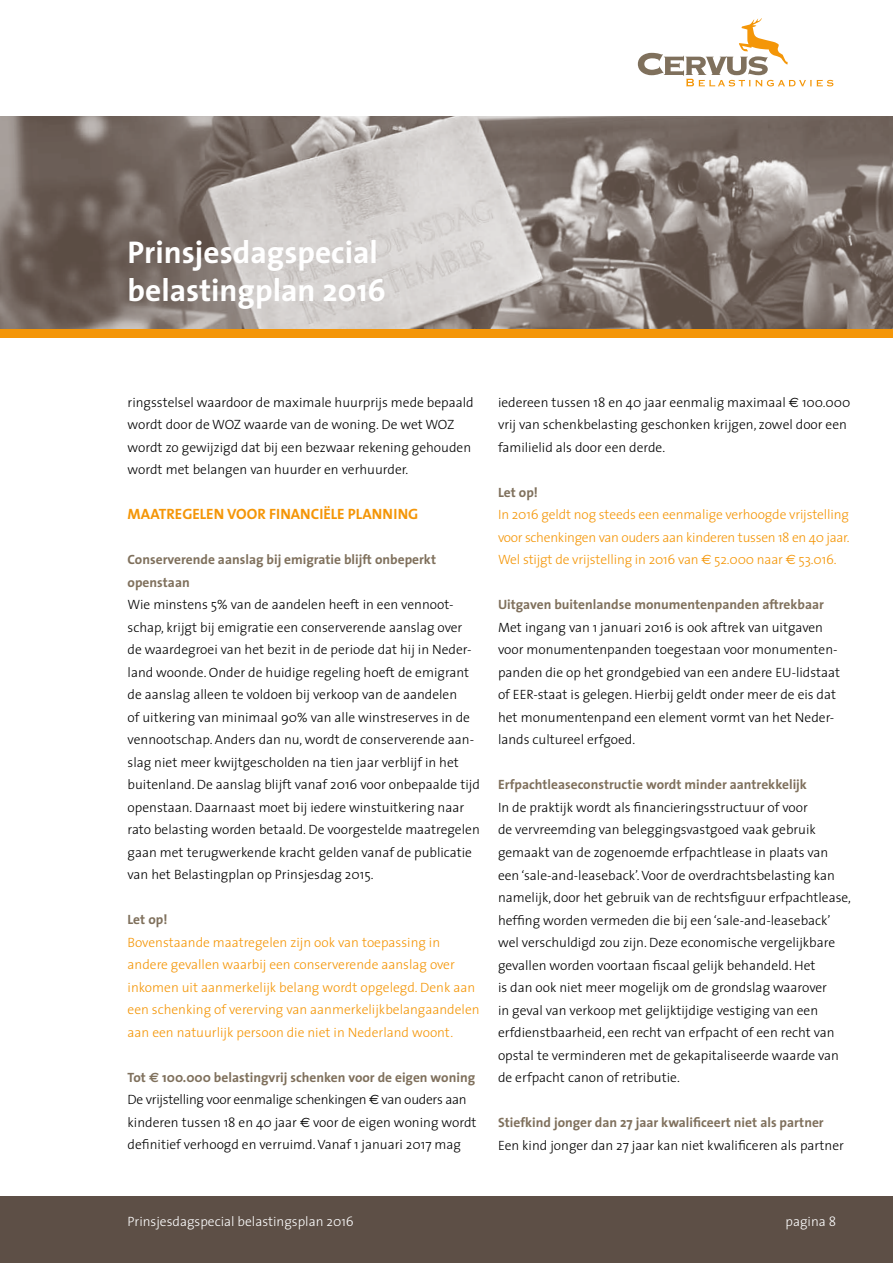
<style>
.page{position:relative;width:893px;height:1263px;background:#fff}
.page>*{position:absolute;margin:0;border:0;box-sizing:border-box;transform-origin:0 0}
.t1{font:700 31.5px/37.8px "The Sans";color:#fff}
.t2{font:700 15px "The Sans";color:#f49608}
.t3{font:300 13.5px/22.5px "The Sans";color:#000}
.t4{font:300 13.5px/22.5px "The Sans";color:#f49608}
.t5{font:700 13.5px/22.5px "The Sans";color:#7f705c}
.t6{font:300 13.5px "The Sans";color:#fff}
.s1{font-weight:700;color:#7f705c}
.s2{font-family:"Euro Sans";font-weight:700;color:#7f705c}
.s3{font-family:"Euro Sans";font-weight:400}
</style>
<div class="page">
<svg style="left:638px;top:18px;width:195px;height:68px"></svg>
<img style="left:0;top:117px;width:893px;height:213px">
<div style="left:0;top:1196px;width:893px;height:67px;background:#5d4f46"></div>
<div style="left:0;top:330px;width:893px;height:8px;background:#f49608"></div>
<h1 class="t1" style="left:128px;top:233px;width:260px">Prinsjesdagspecial belastingplan 2016</h1>
<p class="t3" style="left:128px;top:391px;width:348px">ringsstelsel waardoor de maximale huurprijs mede bepaald wordt door de WOZ waarde van de woning. De wet WOZ wordt zo gewijzigd dat bij een bezwaar rekening gehouden wordt met belangen van huurder en verhuurder.</p>
<p class="t2" style="left:128px;top:502px;width:292px">MAATREGELEN VOOR FINANCIËLE PLANNING</p>
<p class="t5" style="left:128px;top:548px;width:310px">Conserverende aanslag bij emigratie blijft onbeperkt openstaan</p>
<p class="t3" style="left:128px;top:593px;width:354px">Wie minstens 5% van de aandelen heeft in een vennoot&shy;schap, krijgt bij emigratie een conserverende aanslag over de waardegroei van het bezit in de periode dat hij in Neder&shy;land woonde. Onder de huidige regeling hoeft de emigrant de aanslag alleen te voldoen bij verkoop van de aandelen<br>of uitkering van minimaal 90% van alle winstreserves in de vennootschap. Anders dan nu, wordt de conserverende aan&shy;slag niet meer kwijtgescholden na tien jaar verblijf in het buitenland. De aanslag blijft vanaf 2016 voor onbepaalde tijd openstaan. Daarnaast moet bij iedere winstuitkering naar rato belasting worden betaald. De voorgestelde maatregelen gaan met terugwerkende kracht gelden vanaf de publicatie van het Belastingplan op Prinsjesdag 2015.</p>
<p class="t5" style="left:128px;top:908px;width:41px">Let op!</p>
<p class="t4" style="left:128px;top:931px;width:354px">Bovenstaande maatregelen zijn ook van toepassing in andere gevallen waarbij een conserverende aanslag over inkomen uit aanmerkelijk belang wordt opgelegd. Denk aan een schenking of vererving van aanmerkelijkbelangaandelen aan een natuurlijk persoon die niet in Nederland woont.</p>
<p class="t3" style="left:128px;top:1066px;width:350px"><span class="s1">Tot</span> <span class="s2">€</span> <span class="s1">100.000 belastingvrij schenken voor de eigen woning </span>De vrijstelling voor eenmalige schenkingen <span class="s3">€</span> van ouders aan kinderen tussen 18 en 40 jaar <span class="s3">€</span> voor de eigen woning wordt definitief verhoogd en verruimd. Vanaf 1 januari 2017 mag</p>
<p class="t3" style="left:498px;top:391px;width:354px">iedereen tussen 18 en 40 jaar eenmalig maximaal <span class="s3">€</span> 100.000 vrij van schenkbelasting geschonken krijgen, zowel door een familielid als door een derde.</p>
<p class="t5" style="left:498px;top:481px;width:41px">Let op!</p>
<p class="t4" style="left:498px;top:503px;width:353px;text-align:justify">In 2016 geldt nog steeds een eenmalige verhoogde vrijstelling voor schenkingen van ouders aan kinderen tussen 18 en 40 jaar.<br>Wel stijgt de vrijstelling in 2016 van <span class="s3">€</span> 52.000 naar <span class="s3">€</span> 53.016.</p>
<p class="t5" style="left:498px;top:593px;width:328px">Uitgaven buitenlandse monumentenpanden aftrekbaar</p>
<p class="t3" style="left:498px;top:616px;width:344px">Met ingang van 1 januari 2016 is ook aftrek van uitgaven voor monumentenpanden toegestaan voor monumenten&shy;panden die op het grondgebied van een andere EU-lidstaat of EER-staat is gelegen. Hierbij geldt onder meer de eis dat het monumentenpand een element vormt van het Neder&shy;lands cultureel erfgoed.</p>
<p class="t5" style="left:498px;top:773px;width:310px">Erfpachtleaseconstructie wordt minder aantrekkelijk</p>
<p class="t3" style="left:498px;top:796px;width:355px">In de praktijk wordt als financieringsstructuur of voor<br>de vervreemding van beleggingsvastgoed vaak gebruik gemaakt van de zogenoemde erfpachtlease in plaats van een ‘sale-and-leaseback’. Voor de overdrachtsbelasting kan namelijk, door het gebruik van de rechtsfiguur erfpachtlease, heffing worden vermeden die bij een ‘sale-and-leaseback’ wel verschuldigd zou zijn. Deze economische vergelijkbare gevallen worden voortaan fiscaal gelijk behandeld. Het<br>is dan ook niet meer mogelijk om de grondslag waarover<br>in geval van verkoop met gelijktijdige vestiging van een erfdienstbaarheid, een recht van erfpacht of een recht van opstal te verminderen met de gekapitaliseerde waarde van de erfpacht canon of retributie.</p>
<p class="t5" style="left:498px;top:1111px;width:327px">Stiefkind jonger dan 27 jaar kwalificeert niet als partner</p>
<p class="t3" style="left:498px;top:1133px;width:347px">Een kind jonger dan 27 jaar kan niet kwalificeren als partner</p>
<p class="t6" style="left:128px;top:1210px;width:228px">Prinsjesdagspecial belastingsplan 2016</p>
<p class="t6" style="left:786px;top:1210px;width:52px">pagina 8</p>
</div>
